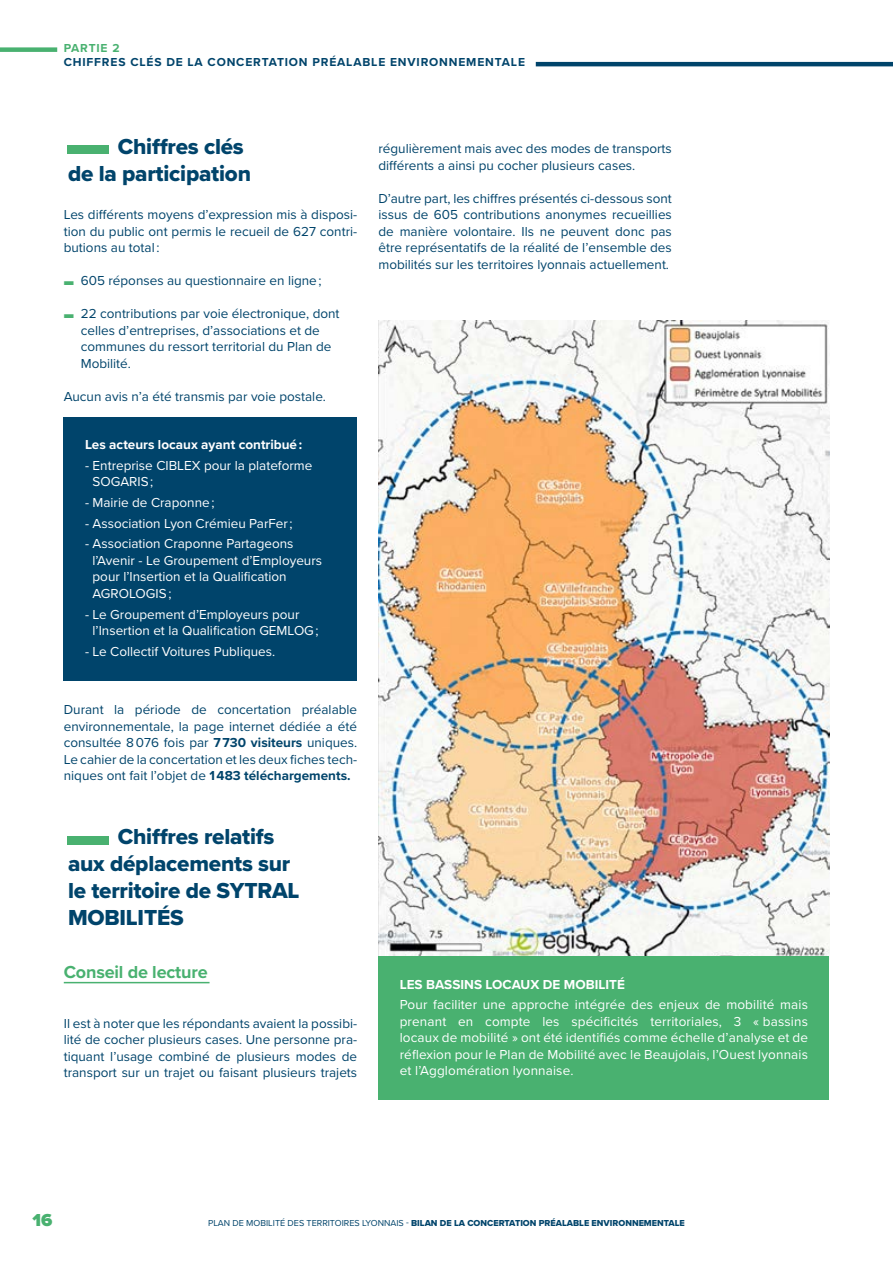
<style>
.page{position:relative;width:893px;height:1263px;background:#fff}
.page>*{position:absolute;margin:0;border:0;box-sizing:border-box;transform-origin:0 0}
.t1{font:22.5px/27px "Proxima Nova Extrabld";letter-spacing:-.01em;color:#00446b}
.t2{font:700 18px "Proxima Nova";letter-spacing:-.01em;color:#49b170}
.t3{font:900 18px "Proxima Nova";color:#49b170}
.t4{font:13.5px/16.5px "Proxima Nova";color:#00446b;text-align:justify}
.t5{font:13.5px/16.5px "Proxima Nova";color:#fff}
.t6{font:700 13.5px "Proxima Nova";color:#fff}
.t7{font:700 12px "Proxima Nova";letter-spacing:.07em;color:#00446b}
.t8{font:700 12px "Proxima Nova";letter-spacing:.07em;color:#49b170}
.t9{font:9px "Proxima Nova Extrabld";color:#00446b}
.s1{font-size:15.15px;color:#49b170}
.s2{color:#49b170}
.s3{font-weight:700}
.s4{font-family:"Proxima Nova"}
</style>
<div class="page">
<hr style="left:536px;top:62px;width:357px;height:4px;background:#00446b">
<div style="left:0;top:47px;width:57px;height:5px;background:#49b170"></div>
<div style="left:64px;top:417px;width:293px;height:56px;background:#00446b"></div>
<div style="left:64px;top:438px;width:293px;height:72px;background:#00446b"></div>
<div style="left:64px;top:496px;width:293px;height:56px;background:#00446b"></div>
<div style="left:64px;top:516px;width:293px;height:106px;background:#00446b"></div>
<div style="left:64px;top:587px;width:293px;height:72px;background:#00446b"></div>
<div style="left:64px;top:624px;width:293px;height:56px;background:#00446b"></div>
<hr style="left:64px;top:982px;width:146px;height:1px;background:#49b170">
<img style="left:378px;top:320px;width:451px;height:637px">
<div style="left:378px;top:957px;width:451px;height:56px;background:#49b170"></div>
<div style="left:378px;top:977px;width:451px;height:122px;background:#49b170"></div>
<p class="t8" style="left:64px;top:39px;width:57px">PARTIE 2</p>
<p class="t7" style="left:64px;top:53px;width:463px">CHIFFRES CLÉS DE LA CONCERTATION PRÉALABLE ENVIRONNEMENTALE</p>
<h1 class="t1" style="left:64px;top:133px;width:189px"><span class="s1">■</span>Chiffres clés de la participation</h1>
<p class="t4" style="left:64px;top:206px;width:295px">Les différents moyens d’expression mis à disposi&shy;tion du public ont permis le recueil de 627 contri&shy;butions au total :</p>
<p class="t4" style="left:64px;top:272px;width:259px"><span class="s2">■</span> 605 réponses au questionnaire en ligne ;</p>
<p class="t4" style="left:81px;top:305px;width:260px;text-align:left;text-indent:-17px"><span class="s2">■</span> 22 contributions par voie électronique, dont celles d’entreprises, d’associations et de communes du ressort territorial du Plan de Mobilité.</p>
<p class="t4" style="left:64px;top:387px;width:264px">Aucun avis n’a été transmis par voie postale.</p>
<p class="t6" style="left:85px;top:434px;width:219px">Les acteurs locaux ayant contribué :</p>
<p class="t5" style="left:93px;top:456px;width:221px;text-indent:-8px">- Entreprise CIBLEX pour la plateforme<br>SOGARIS ;</p>
<p class="t5" style="left:85px;top:494px;width:131px">- Mairie de Craponne ;</p>
<p class="t5" style="left:85px;top:514px;width:209px">- Association Lyon Crémieu ParFer ;</p>
<p class="t5" style="left:93px;top:535px;width:231px;text-indent:-8px">- Association Craponne Partageons l’Avenir - Le Groupement d’Employeurs pour l’Insertion et la Qualification<br>AGROLOGIS ;</p>
<p class="t5" style="left:93px;top:605px;width:228px;text-indent:-8px">- Le Groupement d’Employeurs pour l’Insertion et la Qualification GEMLOG ;</p>
<p class="t5" style="left:85px;top:643px;width:192px">- Le Collectif Voitures Publiques.</p>
<p class="t4" style="left:64px;top:701px;width:295px">Durant la période de concertation préalable environnementale, la page internet dédiée a été consultée 8 076 fois par <span class="s3">7 730 visiteurs</span> uniques.<br>Le cahier de la concertation et les deux fiches tech&shy;niques ont fait l’objet de <span class="s3">1 483 téléchargements.</span></p>
<h1 class="t1" style="left:64px;top:823px;width:237px"><span class="s1">■</span>Chiffres relatifs aux déplacements sur le territoire de SYTRAL<br>MOBILITÉS</h1>
<h2 class="t2" style="left:64px;top:959px;width:145px">Conseil de lecture</h2>
<p class="t4" style="left:64px;top:1014px;width:295px">Il est à noter que les répondants avaient la possibi&shy;lité de cocher plusieurs cases. Une personne pra&shy;tiquant l’usage combiné de plusieurs modes de transport sur un trajet ou faisant plusieurs trajets</p>
<p class="t4" style="left:378px;top:140px;width:295px">régulièrement mais avec des modes de transports différents a ainsi pu cocher plusieurs cases.</p>
<p class="t4" style="left:378px;top:189px;width:295px">D’autre part, les chiffres présentés ci-dessous sont issus de 605 contributions anonymes recueillies de manière volontaire. Ils ne peuvent donc pas être représentatifs de la réalité de l’ensemble des mobilités sur les territoires lyonnais actuellement.</p>
<p class="t6" style="left:400px;top:974px;width:227px">LES BASSINS LOCAUX DE MOBILITÉ</p>
<p class="t5" style="left:400px;top:996px;width:410px;text-align:justify">Pour faciliter une approche intégrée des enjeux de mobilité mais prenant en compte les spécificités territoriales, 3 « bassins locaux de mobilité » ont été identifiés comme échelle d’analyse et de réflexion pour le Plan de Mobilité avec le Beaujolais, l’Ouest lyonnais et l’Agglomération lyonnaise.</p>
<h2 class="t3" style="left:33px;top:1206px;width:21px">16</h2>
<p class="t9" style="left:208px;top:1216px;width:478px"><span class="s4">PLAN DE MOBILITÉ DES TERRITOIRES LYONNAIS -</span> BILAN DE LA CONCERTATION PRÉALABLE ENVIRONNEMENTALE</p>
</div>
